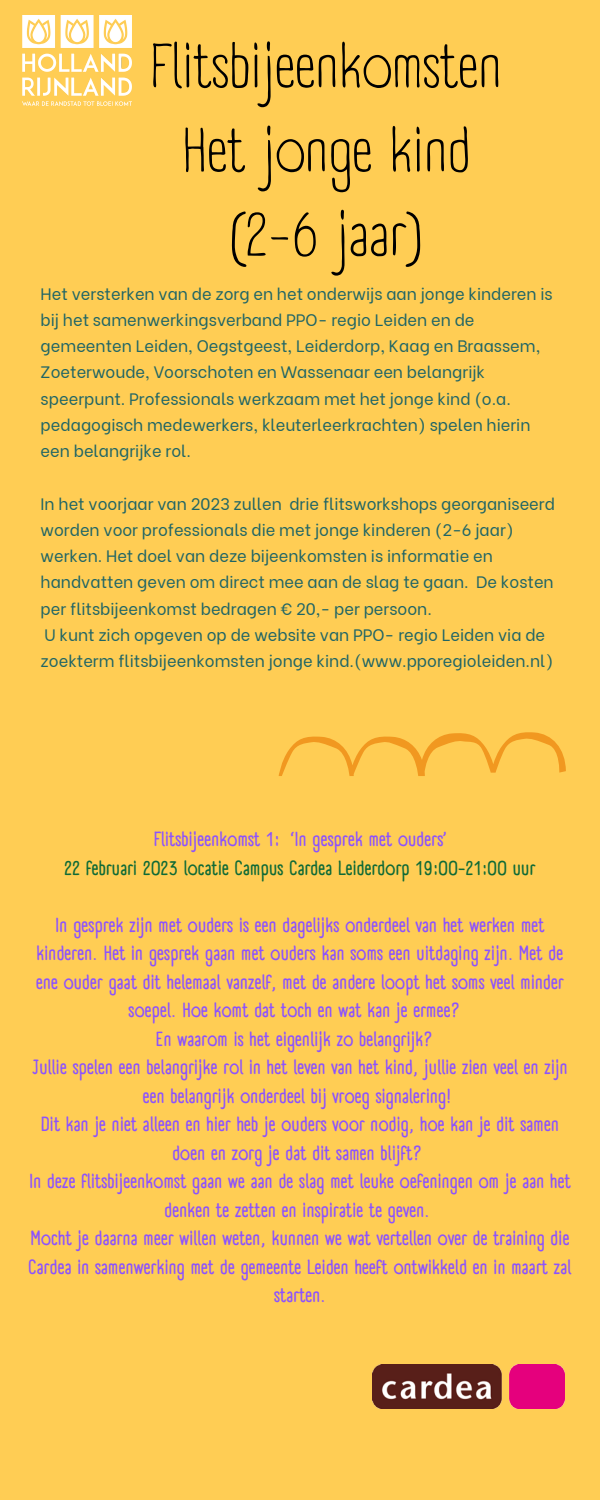
<style>
.page{position:relative;width:600px;height:1500px;background:#ffcd54}
.page>*{position:absolute;margin:0;border:0;box-sizing:border-box;transform-origin:0 0}
.t1{font:60.4px/84.2px "A Day Without Sun Text";color:#000;text-align:center}
.t2{font:700 20px/28.5px "A Day Without Sun Text";color:#8c52ff;text-align:center}
.t3{font:700 20px "A Day Without Sun Text";color:#0f6a36}
.t4{font:16.5px/26.2px "Be Vietnam";color:#1f6566}
</style>
<div class="page">
<img style="left:22px;top:15px;width:109px;height:90px">
<svg style="left:279px;top:731px;width:287px;height:45px;background:#fcc249"></svg>
<img style="left:372px;top:1365px;width:192px;height:43px">
<h1 class="t1" style="left:150px;top:24px;width:354px">Flitsbijeenkomsten<br>Het jonge kind (2-6 jaar)</h1>
<p class="t4" style="left:41px;top:279px;width:514px">Het versterken van de zorg en het onderwijs aan jonge kinderen is bij het samenwerkingsverband PPO- regio Leiden en de gemeenten Leiden, Oegstgeest, Leiderdorp, Kaag en Braassem, Zoeterwoude, Voorschoten en Wassenaar een belangrijk speerpunt. Professionals werkzaam met het jonge kind (o.a. pedagogisch medewerkers, kleuterleerkrachten) spelen hierin een belangrijke rol.</p>
<p class="t4" style="left:41px;top:489px;width:516px">In het voorjaar van 2023 zullen drie flitsworkshops georganiseerd worden voor professionals die met jonge kinderen (2-6 jaar) werken. Het doel van deze bijeenkomsten is informatie en handvatten geven om direct mee aan de slag te gaan. De kosten per flitsbijeenkomst bedragen € 20,- per persoon.<br>U kunt zich opgeven op de website van PPO- regio Leiden via de zoekterm flitsbijeenkomsten jonge kind.(www.pporegioleiden.nl)</p>
<p class="t2" style="left:154px;top:825px;width:294px">Flitsbijeenkomst 1: ‘In gesprek met ouders’</p>
<p class="t3" style="left:64px;top:856px;width:473px">22 februari 2023 locatie Campus Cardea Leiderdorp 19:00-21:00 uur</p>
<p class="t2" style="left:29px;top:910px;width:544px">In gesprek zijn met ouders is een dagelijks onderdeel van het werken met kinderen. Het in gesprek gaan met ouders kan soms een uitdaging zijn. Met de ene ouder gaat dit helemaal vanzelf, met de andere loopt het soms veel minder soepel. Hoe komt dat toch en wat kan je ermee?<br>En waarom is het eigenlijk zo belangrijk?<br>Jullie spelen een belangrijke rol in het leven van het kind, jullie zien veel en zijn een belangrijk onderdeel bij vroeg signalering!<br>Dit kan je niet alleen en hier heb je ouders voor nodig, hoe kan je dit samen doen en zorg je dat dit samen blijft?<br>In deze flitsbijeenkomst gaan we aan de slag met leuke oefeningen om je aan het denken te zetten en inspiratie te geven.<br>Mocht je daarna meer willen weten, kunnen we wat vertellen over de training die Cardea in samenwerking met de gemeente Leiden heeft ontwikkeld en in maart zal starten.</p>
</div>
